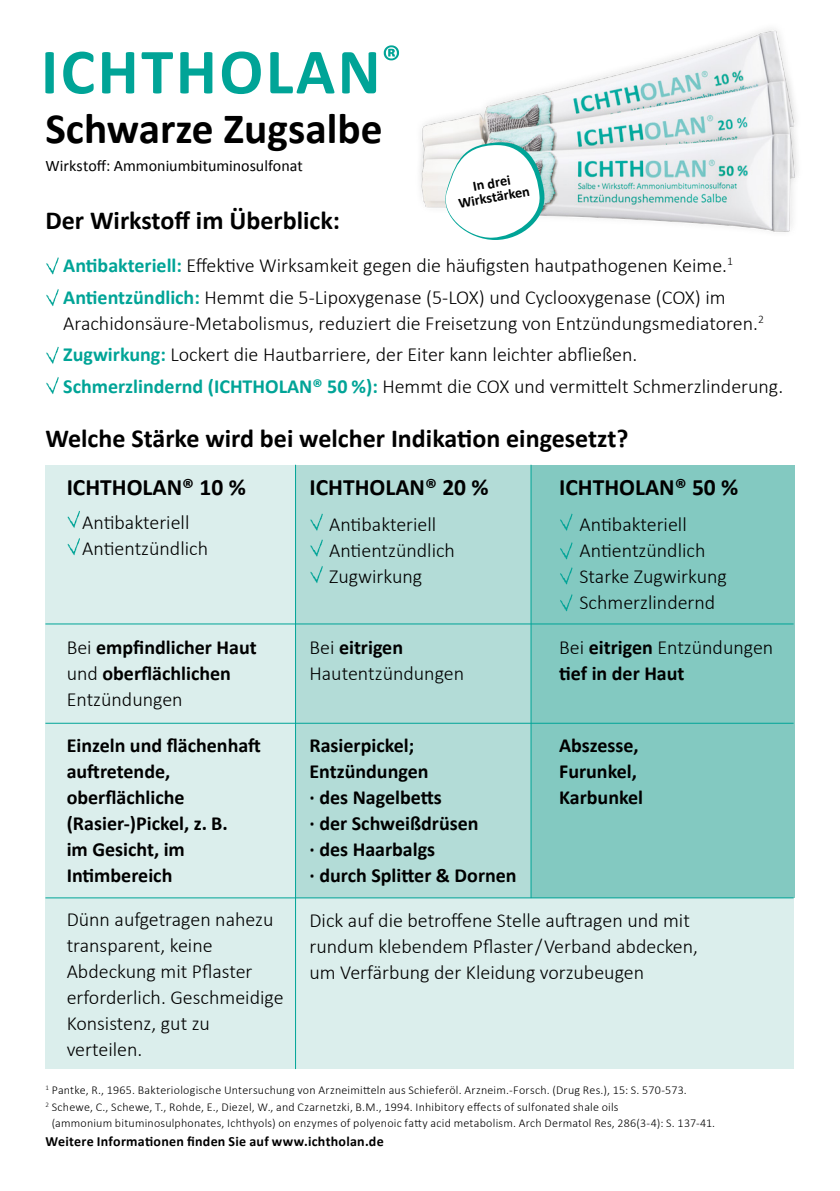
<style>
.page{position:relative;width:840px;height:1191px;background:#fff}
.page>*{position:absolute;margin:0;border:0;box-sizing:border-box;transform-origin:0 0}
.t1{font:700 43.2px "Calibri";color:#000}
.t2{font:700 26px "Calibri";color:#000}
.t3{font:700 23.4px "Calibri";color:#000}
.t4{font:300 20px/26px "Calibri";color:#000}
.t5{font:700 20px/26px "Calibri";color:#000}
.t6{font:16px "Calibri";color:#000}
.t7{font:700 14.4px/14.4px "Calibri";color:#000;text-align:center}
.t8{font:700 14px "Calibri";letter-spacing:.015em;color:#000}
.t9{font:300 12px/17.2px "Calibri";letter-spacing:.02em;color:#000}
.s1{font-weight:700;color:#00a497}
.s2{font-weight:300}
.s3{font-weight:700}
</style>
<div class="page">
<div style="left:45px;top:465px;width:250px;height:158px;background:#dbeeec"></div>
<div style="left:45px;top:623px;width:250px;height:71px;background:#dbeeec"></div>
<div style="left:45px;top:694px;width:250px;height:203px;background:#dbeeec"></div>
<div style="left:295px;top:465px;width:236px;height:158px;background:#b3dcd7"></div>
<div style="left:296px;top:623px;width:235px;height:71px;background:#b3dcd7"></div>
<div style="left:45px;top:845px;width:748px;height:224px;background:#dbeeec"></div>
<div style="left:296px;top:694px;width:235px;height:203px;background:#b3dcd7"></div>
<div style="left:531px;top:465px;width:263px;height:158px;background:#83c9c1"></div>
<div style="left:531px;top:623px;width:263px;height:71px;background:#83c9c1"></div>
<div style="left:531px;top:694px;width:263px;height:203px;background:#83c9c1"></div>
<hr style="left:45px;top:623px;width:748px;height:1px;background:#00a497">
<hr style="left:45px;top:723px;width:748px;height:1px;background:#00a497">
<hr style="left:45px;top:897px;width:748px;height:1px;background:#00a497">
<hr style="left:295px;top:465px;width:1px;height:604px;background:#00a497">
<hr style="left:530px;top:465px;width:1px;height:433px;background:#00a497">
<svg style="left:560px;top:513px;width:13px;height:18px"></svg>
<svg style="left:560px;top:542px;width:13px;height:18px"></svg>
<svg style="left:560px;top:567px;width:13px;height:18px"></svg>
<svg style="left:560px;top:594px;width:13px;height:18px"></svg>
<svg style="left:310px;top:513px;width:13px;height:18px"></svg>
<svg style="left:310px;top:539px;width:13px;height:18px"></svg>
<svg style="left:310px;top:566px;width:13px;height:17px"></svg>
<svg style="left:67px;top:510px;width:13px;height:18px"></svg>
<svg style="left:67px;top:538px;width:13px;height:18px"></svg>
<svg style="left:46px;top:257px;width:13px;height:18px"></svg>
<svg style="left:46px;top:289px;width:13px;height:18px"></svg>
<svg style="left:46px;top:346px;width:13px;height:18px"></svg>
<svg style="left:46px;top:377px;width:13px;height:17px"></svg>
<img style="left:420px;top:29px;width:377px;height:203px">
<svg style="left:439px;top:140px;width:109px;height:100px"></svg>
<div style="left:456px;top:153px;width:81px;height:81px;background:#fff;border-radius:50%"></div>
<svg style="left:45px;top:45px;width:354px;height:49px"></svg>
<h1 class="t1" style="left:45px;top:98px;width:338px">Schwarze Zugsalbe</h1>
<p class="t6" style="left:45px;top:155px;width:259px">Wirkstoff: Ammoniumbituminosulfonat</p>
<p class="t7" style="left:454px;top:182px;width:74px;rotate:-10deg">In drei<br>Wirkstärken</p>
<h2 class="t2" style="left:45px;top:202px;width:296px">Der Wirkstoff im Überblick:</h2>
<p class="t4" style="left:63px;top:249px;width:671px;line-height:31.6px"><span class="s1">Antibakteriell:</span> Effektive Wirksamkeit gegen die häufigsten hautpathogenen Keime.<sup>1<br></sup><span class="s1">Antientzündlich:</span> Hemmt die 5-Lipoxygenase (5-LOX) und Cyclooxygenase (COX) im</p>
<p class="t4" style="left:63px;top:307px;width:721px;line-height:31.6px">Arachidonsäure-Metabolismus, reduziert die Freisetzung von Entzündungsmediatoren.<sup>2<br></sup><span class="s1">Zugwirkung:</span> Lockert die Hautbarriere, der Eiter kann leichter abfließen.<br><span class="s1">Schmerzlindernd (ICHTHOLAN® 50 %):</span> Hemmt die COX und vermittelt Schmerzlinderung.</p>
<h2 class="t2" style="left:45px;top:419px;width:584px">Welche Stärke wird bei welcher Indikation eingesetzt?</h2>
<p class="t3" style="left:67px;top:471px;width:180px">ICHTHOLAN® 10 %</p>
<p class="t4" style="left:82px;top:509px;width:127px">Antibakteriell<br>Antientzündlich</p>
<p class="t5" style="left:67px;top:633px;width:191px"><span class="s2">Bei</span> empfindlicher Haut <span class="s2">und</span> oberflächlichen<br><span class="s2">Entzündungen</span></p>
<p class="t5" style="left:67px;top:731px;width:196px">Einzeln und flächenhaft auftretende, oberflächliche (Rasier-)Pickel, z. B.<br>im Gesicht, im<br>Intimbereich</p>
<p class="t4" style="left:67px;top:906px;width:218px">Dünn aufgetragen nahezu transparent, keine<br>Abdeckung mit Pflaster erforderlich. Geschmeidige<br>Konsistenz, gut zu verteilen.</p>
<p class="t3" style="left:309px;top:471px;width:180px">ICHTHOLAN® 20 %</p>
<p class="t4" style="left:329px;top:510px;width:127px">Antibakteriell<br>Antientzündlich<br>Zugwirkung</p>
<p class="t4" style="left:309px;top:634px;width:156px">Bei <span class="s3">eitrigen<br></span>Hautentzündungen</p>
<p class="t5" style="left:309px;top:731px;width:208px">Rasierpickel;<br>Entzündungen<br>· des Nagelbetts<br>· der Schweißdrüsen<br>· des Haarbalgs<br>· durch Splitter &amp; Dornen</p>
<p class="t3" style="left:559px;top:471px;width:180px">ICHTHOLAN® 50 %</p>
<p class="t4" style="left:579px;top:510px;width:149px">Antibakteriell<br>Antientzündlich<br>Starke Zugwirkung<br>Schmerzlindernd</p>
<p class="t5" style="left:559px;top:633px;width:215px"><span class="s2">Bei</span> eitrigen <span class="s2">Entzündungen </span>tief in der Haut</p>
<p class="t5" style="left:559px;top:731px;width:85px">Abszesse,<br>Furunkel,<br>Karbunkel</p>
<p class="t4" style="left:309px;top:907px;width:390px">Dick auf die betroffene Stelle auftragen und mit rundum klebendem Pflaster / Verband abdecken, um Verfärbung der Kleidung vorzubeugen</p>
<p class="t9" style="left:45px;top:1080px;width:642px"><sup>1</sup> Pantke, R., 1965. Bakteriologische Untersuchung von Arzneimitteln aus Schieferöl. Arzneim.-Forsch. (Drug Res.), 15: S. 570-573.<br><sup>2</sup> Schewe, C., Schewe, T., Rohde, E., Diezel, W., and Czarnetzki, B.M., 1994. Inhibitory effects of sulfonated shale oils</p>
<p class="t9" style="left:52px;top:1114px;width:664px">(ammonium bituminosulphonates, Ichthyols) on enzymes of polyenoic fatty acid metabolism. Arch Dermatol Res, 286(3-4): S. 137-41.</p>
<p class="t8" style="left:45px;top:1131px;width:339px">Weitere Informationen finden Sie auf www.ichtholan.de</p>
</div>
